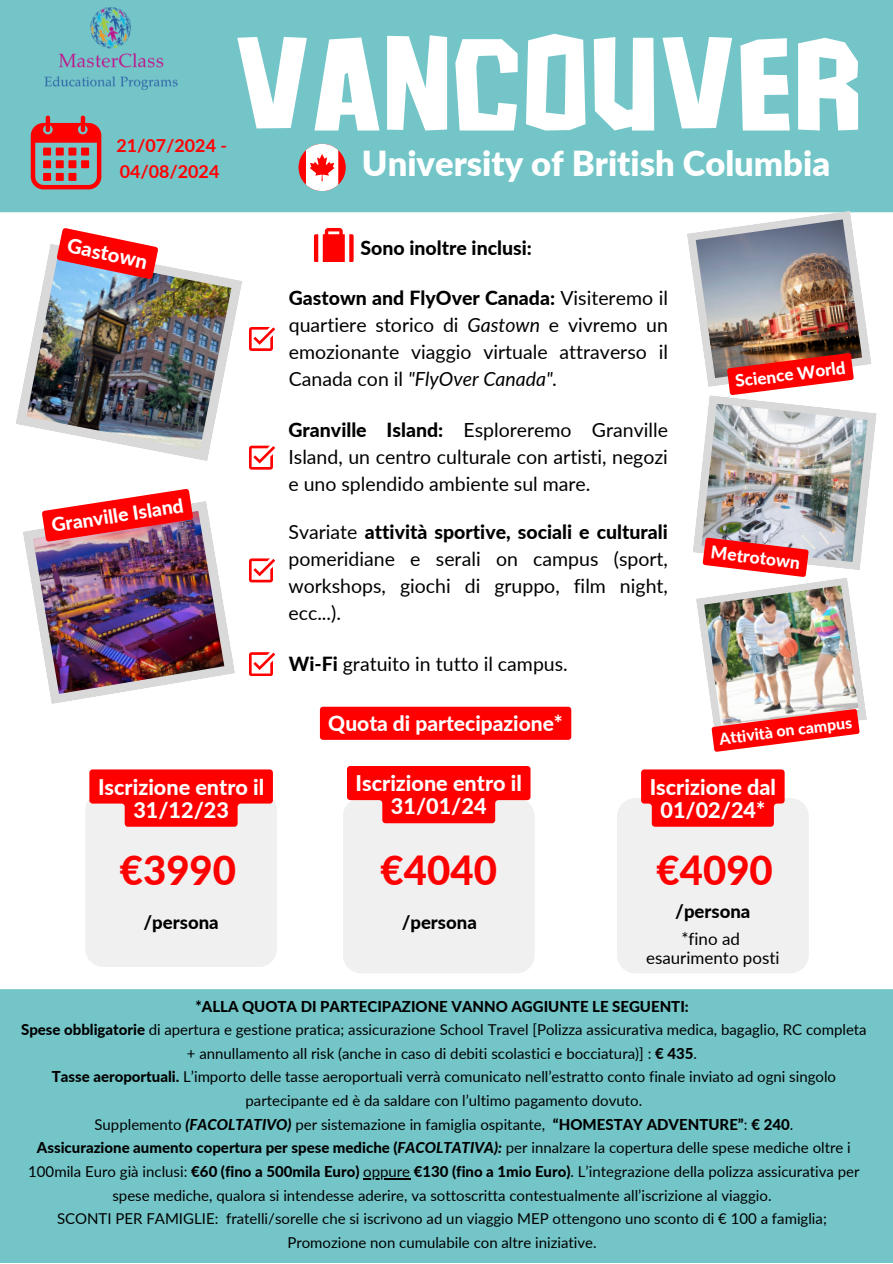
<style>
.page{position:relative;width:893px;height:1264px;background:#fff}
.page>*{position:absolute;margin:0;border:0;box-sizing:border-box;transform-origin:0 0}
.t1{font:138.15px "Unique";color:#fff}
.t2{font:800 40.05px "Lato";color:#f00}
.t3{font:900 34.5px "Lato";color:#fff}
.t4{font:800 21.6px/23.1px "Lato";color:#fff;text-align:center}
.t5{font:800 21px "Lato";color:#fff}
.t6{font:800 20.25px "Lato";color:#fff}
.t7{font:19.5px/27px "Lato";color:#000;text-align:justify}
.t8{font:800 19.5px "Lato";color:#000}
.t9{font:800 19.35px "Lato";color:#fff}
.t10{font:800 18.45px "Lato";color:#000}
.t11{font:700 17.85px/25.8px "Lato";color:#f00}
.t12{font:800 17.4px "Lato";color:#fff}
.t13{font:800 17.1px "Lato";color:#fff}
.t14{font:16.95px "Lato";color:#000}
.t15{font:800 15.9px "Lato";color:#fff}
.t16{font:15px/23.5px "Lato";color:#000;text-align:center}
.t17{font:800 15px "Lato";color:#000}
.s1{font-weight:800}
.s2{font-style:italic}
.s3{font-weight:800;font-style:italic}
</style>
<div class="page">
<div style="left:85px;top:791px;width:192px;height:176px;background:#f0f0f0;border-radius:18px"></div>
<div style="left:0;top:989px;width:892px;height:273px;background:#73c5c8"></div>
<div style="left:320px;top:706px;width:251px;height:34px;background:#f00"></div>
<svg style="left:89px;top:769px;width:184px;height:57px;background:#fc2727"></svg>
<div style="left:343px;top:798px;width:191px;height:175px;background:#f0f0f0;border-radius:18px"></div>
<svg style="left:347px;top:766px;width:183px;height:57px;background:#fc2525"></svg>
<div style="left:617px;top:798px;width:191px;height:175px;background:#f0f0f0;border-radius:18px"></div>
<svg style="left:641px;top:769px;width:143px;height:57px;background:#fe1010"></svg>
<svg style="left:249px;top:327px;width:26px;height:23px"></svg>
<svg style="left:249px;top:445px;width:26px;height:24px"></svg>
<svg style="left:249px;top:558px;width:26px;height:24px"></svg>
<img style="left:23px;top:489px;width:212px;height:215px">
<svg style="left:16px;top:244px;width:226px;height:217px"></svg>
<img style="left:27px;top:254px;width:204px;height:196px">
<svg style="left:56px;top:228px;width:102px;height:51px"></svg>
<svg style="left:249px;top:652px;width:26px;height:23px"></svg>
<div style="left:0;top:0;width:892px;height:212px;background:#73c5c8"></div>
<img style="left:44px;top:8px;width:134px;height:82px">
<svg style="left:298px;top:144px;width:48px;height:47px"></svg>
<svg style="left:314px;top:228px;width:39px;height:34px"></svg>
<img style="left:686px;top:211px;width:190px;height:541px">
<hr style="left:363px;top:1177px;width:47px;height:2px;background:#000">
<svg style="left:31px;top:116px;width:70px;height:73px"></svg>
<div style="left:43px;top:148px;width:8px;height:8px;background:#f00"></div>
<div style="left:43px;top:160px;width:8px;height:8px;background:#f00"></div>
<div style="left:43px;top:173px;width:8px;height:8px;background:#f00"></div>
<div style="left:56px;top:148px;width:8px;height:8px;background:#f00"></div>
<div style="left:56px;top:160px;width:8px;height:8px;background:#f00"></div>
<div style="left:56px;top:173px;width:8px;height:8px;background:#f00"></div>
<div style="left:68px;top:148px;width:8px;height:8px;background:#f00"></div>
<div style="left:68px;top:160px;width:8px;height:8px;background:#f00"></div>
<div style="left:68px;top:173px;width:8px;height:8px;background:#f00"></div>
<div style="left:81px;top:148px;width:8px;height:8px;background:#f00"></div>
<div style="left:81px;top:160px;width:8px;height:8px;background:#f00"></div>
<p class="t11" style="left:116px;top:132px;width:112px">21/07/2024 -<br>04/08/2024</p>
<p class="t1" style="left:233px;top:20px;width:630px">VANCOUVER</p>
<p class="t3" style="left:362px;top:142px;width:469px">University of British Columbia</p>
<p class="t6" style="left:70px;top:233px;width:83px;rotate:12deg">Gastown</p>
<p class="t9" style="left:50px;top:513px;width:135px;rotate:-9deg">Granville Island</p>
<p class="t8" style="left:360px;top:235px;width:173px">Sono inoltre inclusi:</p>
<p class="t7" style="left:289px;top:284px;width:380px"><span class="s1">Gastown and FlyOver Canada:</span> Visiteremo il quartiere storico di <span class="s2">Gastown</span> e vivremo un emozionante viaggio virtuale attraverso il Canada con il <span class="s2">"FlyOver Canada".</span></p>
<p class="t7" style="left:288px;top:416px;width:381px"><span class="s1">Granville Island:</span> Esploreremo Granville Island, un centro culturale con artisti, negozi e uno splendido ambiente sul mare.</p>
<p class="t7" style="left:288px;top:518px;width:381px">Svariate <span class="s1">attività sportive, sociali e culturali </span>pomeridiane e serali on campus (sport, workshops, giochi di gruppo, film night, ecc...).</p>
<p class="t7" style="left:289px;top:650px;width:280px"><span class="s1">Wi-Fi</span> gratuito in tutto il campus.</p>
<p class="t5" style="left:328px;top:710px;width:236px">Quota di partecipazione*</p>
<p class="t13" style="left:734px;top:370px;width:112px;rotate:-7deg">Science World</p>
<p class="t12" style="left:712px;top:541px;width:91px;rotate:7deg">Metrotown</p>
<p class="t15" style="left:718px;top:729px;width:135px;rotate:-7deg">Attività on campus</p>
<p class="t4" style="left:98px;top:774px;width:168px">Iscrizione entro il<br>31/12/23</p>
<p class="t4" style="left:355px;top:771px;width:168px">Iscrizione entro il<br>31/01/24</p>
<p class="t4" style="left:649px;top:774px;width:128px">Iscrizione dal<br>01/02/24*</p>
<p class="t2" style="left:120px;top:845px;width:118px">€3990</p>
<p class="t10" style="left:143px;top:911px;width:77px">/persona</p>
<p class="t2" style="left:380px;top:845px;width:118px">€4040</p>
<p class="t10" style="left:401px;top:911px;width:77px">/persona</p>
<p class="t2" style="left:656px;top:845px;width:118px">€4090</p>
<p class="t10" style="left:675px;top:900px;width:77px">/persona</p>
<p class="t14" style="left:681px;top:927px;width:60px">*fino ad</p>
<p class="t14" style="left:646px;top:947px;width:135px">esaurimento posti</p>
<p class="t17" style="left:195px;top:996px;width:495px">*ALLA QUOTA DI PARTECIPAZIONE VANNO AGGIUNTE LE SEGUENTI:</p>
<p class="t16" style="left:21px;top:1017px;width:847px"><span class="s1">Spese obbligatorie</span> di apertura e gestione pratica; assicurazione School Travel [Polizza assicurativa medica, bagaglio, RC completa + annullamento all risk (anche in caso di debiti scolastici e bocciatura)] : <span class="s1">€ 435</span>.</p>
<p class="t16" style="left:52px;top:1064px;width:785px"><span class="s1">Tasse aeroportuali.</span> L’importo delle tasse aeroportuali verrà comunicato nell’estratto conto finale inviato ad ogni singolo partecipante ed è da saldare con l’ultimo pagamento dovuto.</p>
<p class="t16" style="left:94px;top:1112px;width:700px">Supplemento <span class="s3">(FACOLTATIVO)</span> per sistemazione in famiglia ospitante, <span class="s1">“HOMESTAY ADVENTURE”</span>: <span class="s1">€ 240</span>.</p>
<p class="t16" style="left:28px;top:1135px;width:832px"><span class="s1">Assicurazione aumento copertura per spese mediche (</span><span class="s3">FACOLTATIVA):</span> per innalzare la copertura delle spese mediche oltre i<br>100mila Euro già inclusi: <span class="s1">€60 (fino a 500mila Euro)</span> oppure <span class="s1">€130 (fino a 1mio Euro)</span>. L’integrazione della polizza assicurativa per spese mediche, qualora si intendesse aderire, va sottoscritta contestualmente all’iscrizione al viaggio.</p>
<p class="t16" style="left:57px;top:1206px;width:771px">SCONTI PER FAMIGLIE: fratelli/sorelle che si iscrivono ad un viaggio MEP ottengono uno sconto di € 100 a famiglia;</p>
<p class="t16" style="left:287px;top:1230px;width:311px">Promozione non cumulabile con altre iniziative.</p>
</div>
